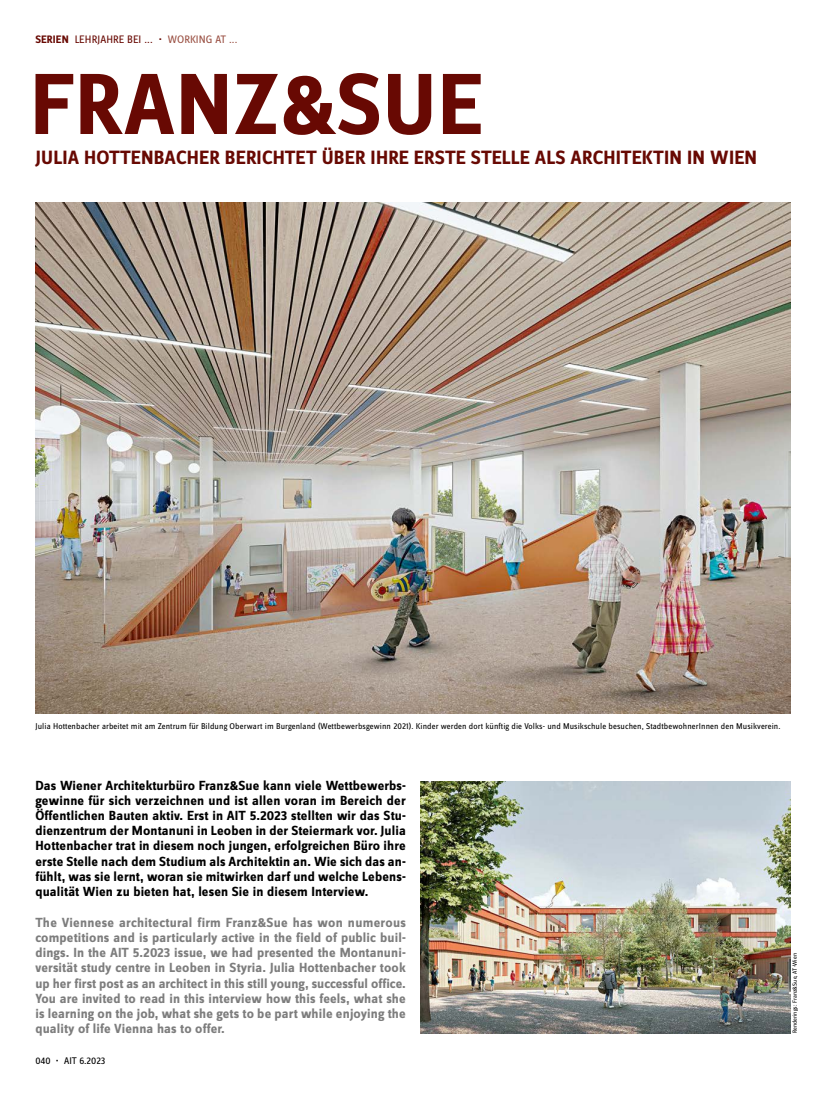
<style>
.page{position:relative;width:833px;height:1099px;background:#fff}
.page>*{position:absolute;margin:0;border:0;box-sizing:border-box;transform-origin:0 0}
.t1{font:700 90px "Zine Sans Dis";letter-spacing:.01em;color:#680903}
.t2{font:700 20px "Zine Sans Dis";letter-spacing:.01em;color:#680903}
.t3{font:700 13.75px/15.2px "Zine Sans Dis";letter-spacing:.01em;color:#000;text-align:justify}
.t4{font:700 13.75px/15.2px "Zine Sans Dis";letter-spacing:.01em;color:#7d7d7d;text-align:justify}
.t5{font:11.25px "Zine Sans Dis";letter-spacing:.01em;color:#680903}
.t6{font:10px "Zine Sans Dis";color:#000}
.t7{font:8.75px "Zine Sans Dis";letter-spacing:.01em;color:#000}
.t8{font:6.25px "Zine Sans Dis";letter-spacing:.01em;color:#000}
.s1{font-weight:700}
.s2{color:#9a5043}
</style>
<div class="page">
<img style="left:35px;top:202px;width:755px;height:511px">
<img style="left:420px;top:781px;width:370px;height:252px">
<p class="t5" style="left:35px;top:34px;width:203px"><span class="s1">SERIEN</span> LEHRJAHRE BEI ... • <span class="s2">WORKING AT ...</span></p>
<h1 class="t1" style="left:30px;top:58px;width:454px">FRANZ&amp;SUE</h1>
<h2 class="t2" style="left:36px;top:148px;width:723px">JULIA HOTTENBACHER BERICHTET ÜBER IHRE ERSTE STELLE ALS ARCHITEKTIN IN WIEN</h2>
<p class="t7" style="left:35px;top:721px;width:746px">Julia Hottenbacher arbeitet mit am Zentrum für Bildung Oberwart im Burgenland (Wettbewerbsgewinn 2021). Kinder werden dort künftig die Volks- und Musikschule besuchen, StadtbewohnerInnen den Musikverein.</p>
<p class="t3" style="left:35px;top:778px;width:372px">Das Wiener Architekturbüro Franz&amp;Sue kann viele Wettbewerbs&shy;gewinne für sich verzeichnen und ist allen voran im Bereich der Öffentlichen Bauten aktiv. Erst in AIT 5.2023 stellten wir das Stu&shy;dienzentrum der Montanuni in Leoben in der Steiermark vor. Julia Hottenbacher trat in diesem noch jungen, erfolgreichen Büro ihre erste Stelle nach dem Studium als Architektin an. Wie sich das an&shy;fühlt, was sie lernt, woran sie mitwirken darf und welche Lebens&shy;qualität Wien zu bieten hat, lesen Sie in diesem Interview.</p>
<p class="t4" style="left:35px;top:915px;width:372px">The Viennese architectural firm Franz&amp;Sue has won numerous competitions and is particularly active in the field of public buil&shy;dings. In the AIT 5.2023 issue, we had presented the Montanuni&shy;versität study centre in Leoben in Styria. Julia Hottenbacher took up her first post as an architect in this still young, successful office.<br>You are invited to read in this interview how this feels, what she is learning on the job, what she gets to be part while enjoying the quality of life Vienna has to offer.</p>
<p class="t6" style="left:35px;top:1055px;width:71px">040 • AIT 6.2023</p>
<p class="t8" style="left:792px;top:1033px;width:82px;rotate:-90deg">Renderings: Franz&amp;Sue, AT-Wien</p>
</div>
